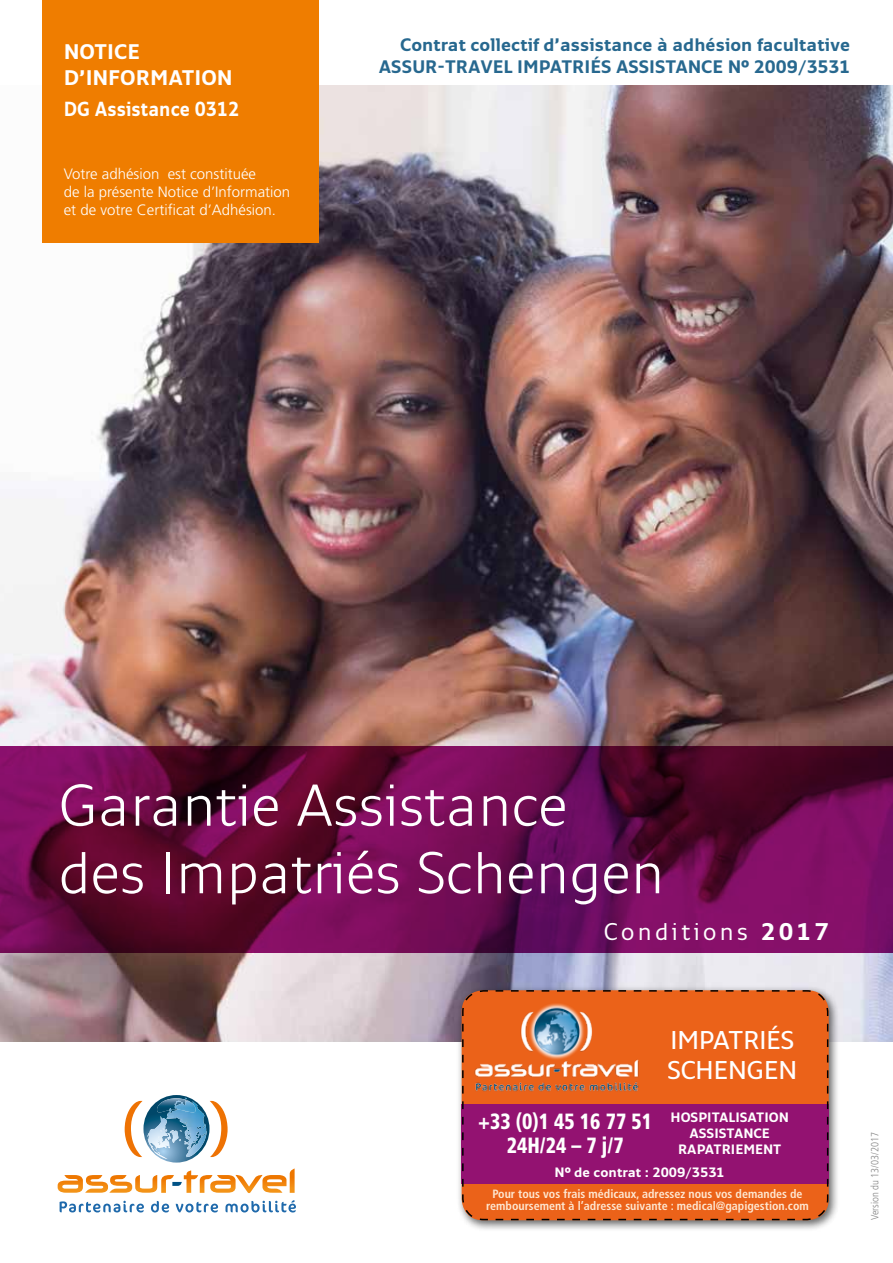
<style>
.page{position:relative;width:893px;height:1263px;background:#fff}
.page>*{position:absolute;margin:0;border:0;box-sizing:border-box;transform-origin:0 0}
.t1{font:300 58.5px/67.5px "Monitor";letter-spacing:.005em;color:#fff}
.t2{font:600 25.5px/30px "Monitor";color:#fff}
.t3{font:24px "Monitor";letter-spacing:.14em;color:#fff}
.t4{font:900 condensed 22.05px/24.2px "Frutiger LT Std";color:#fff;text-align:center;scale:.9 1}
.t5{font:700 21px/25.2px "Monitor";color:#fff}
.t6{font:700 20.25px "Monitor";color:#fff;scale:.9 1}
.t7{font:700 18px/21.6px "Monitor";color:#27688f;text-align:right}
.t8{font:300 15px/18px "Frutiger LT Std";color:#fff}
.t9{font:700 13.5px/15.8px "Monitor";color:#fff;text-align:center}
.t10{font:700 condensed 12px/12px "Frutiger LT Std";color:#fee7d1;text-align:center}
.t11{font:300 condensed 10.5px "Frutiger LT Std";color:#878787}
.s1{font-weight:700}
</style>
<div class="page">
<img style="left:0;top:85px;width:893px;height:957px">
<svg style="left:0;top:746px;width:893px;height:207px;background:#660a46"></svg>
<div style="left:43px;top:0;width:276px;height:243px;background:#ef7d00"></div>
<svg style="left:60px;top:1201px;width:84px;height:11px"></svg>
<svg style="left:151px;top:1201px;width:18px;height:11px"></svg>
<svg style="left:176px;top:1202px;width:42px;height:10px"></svg>
<svg style="left:225px;top:1200px;width:71px;height:12px"></svg>
<svg style="left:58px;top:1168px;width:237px;height:25px"></svg>
<svg style="left:125px;top:1095px;width:103px;height:67px"></svg>
<div style="left:456px;top:985px;width:384px;height:246px;background:#000;opacity:.6"></div>
<svg style="left:461px;top:989px;width:368px;height:232px;background:#c54940"></svg>
<h3 class="t5" style="left:64px;top:39px;width:170px">NOTICE<br>D’INFORMATION</h3>
<h3 class="t6" style="left:64px;top:96px;width:196px">DG Assistance 0312</h3>
<p class="t8" style="left:64px;top:165px;width:228px">Votre adhésion est constituée<br>de la présente Notice d’Information et de votre Certificat d’Adhésion.</p>
<h3 class="t7" style="left:379px;top:34px;width:473px">Contrat collectif d’assistance à adhésion facultative<br>ASSUR-TRAVEL IMPATRIÉS ASSISTANCE N° 2009/3531</h3>
<h1 class="t1" style="left:59px;top:769px;width:607px">Garantie Assistance des Impatriés Schengen</h1>
<h3 class="t3" style="left:604px;top:917px;width:227px">Conditions <span class="s1">2017</span></h3>
<h3 class="t4" style="left:478px;top:1109px;width:195px">+33 (0)1 45 16 77 51<br>24H/24 – 7 j/7</h3>
<h2 class="t2" style="left:667px;top:1024px;width:131px">IMPATRIÉS<br>SCHENGEN</h2>
<p class="t9" style="left:670px;top:1109px;width:120px">HOSPITALISATION<br>ASSISTANCE<br>RAPATRIEMENT</p>
<p class="t9" style="left:555px;top:1164px;width:172px">N° de contrat : 2009/3531</p>
<p class="t10" style="left:486px;top:1188px;width:324px">Pour tous vos frais médicaux, adressez nous vos demandes de remboursement à l’adresse suivante : medical@gapigestion.com</p>
<p class="t11" style="left:869px;top:1220px;width:90px;rotate:-90deg">Version du 13/03/2017</p>
</div>
